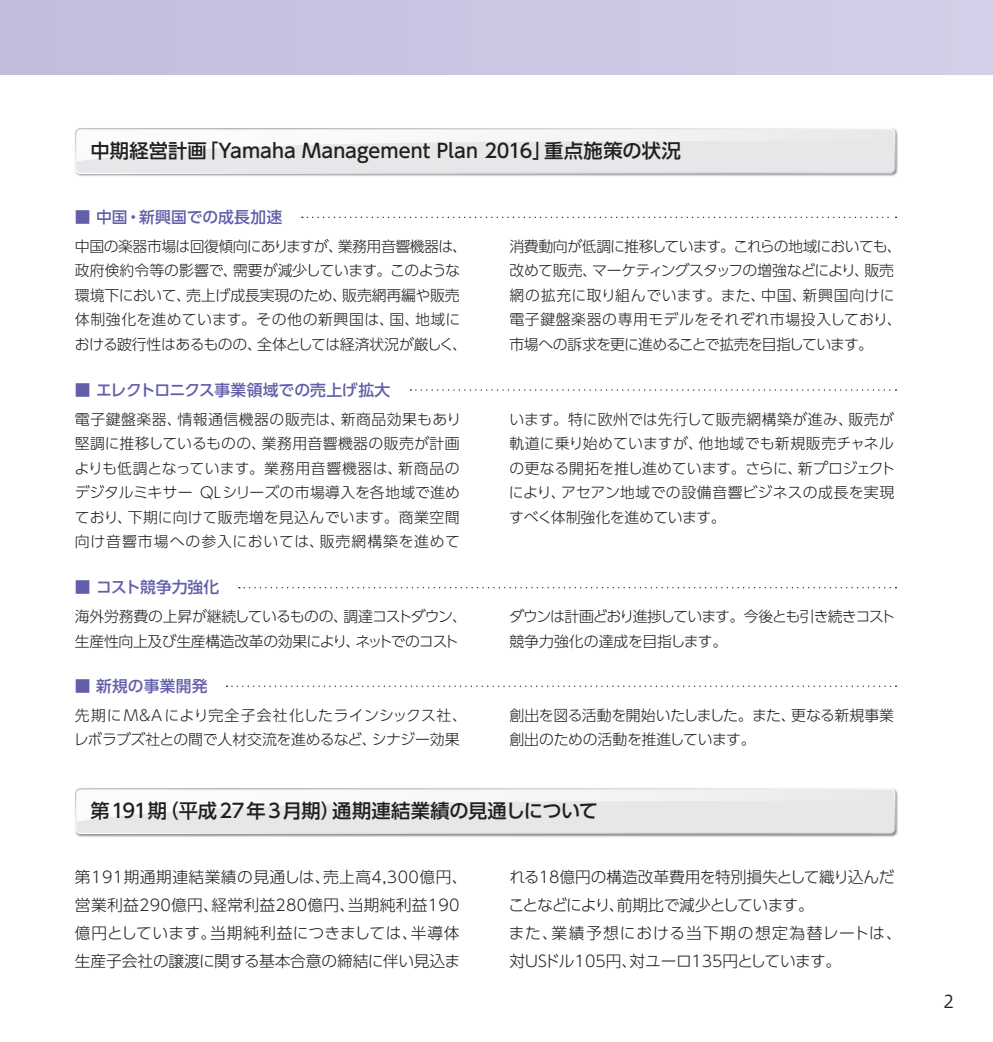
<style>
.page{position:relative;width:993px;height:1042px;background:#fff}
.page>*{position:absolute;margin:0;border:0;box-sizing:border-box;transform-origin:0 0}
.t1{font:500 19.25px "UD Shin Go Pro";color:#231f20}
.t2{font:17.5px "Hiragino UD Sans F Std N W3";color:#231f20}
.t3{font:300 15.75px/28px "UD Shin Go Pro";color:#231f20}
.t4{font:500 15.75px "UD Shin Go Pro";letter-spacing:.005em;color:#625ea9}
.t5{font:500 15.75px "UD Shin Go Pro";letter-spacing:-.025em;color:#625ea9}
.t6{font:300 14.88px/24.5px "UD Shin Go Pro";letter-spacing:-.02em;color:#231f20}
.t7{font:300 14.88px/24.5px "UD Shin Go Pro";color:#231f20}
.t8{font:300 14.88px/24.5px "UD Shin Go Pro";letter-spacing:-.05em;color:#231f20}
</style>
<div class="page">
<div style="left:0;top:0;width:992px;height:75px;background:#cbc6e2"></div>
<img style="left:76px;top:789px;width:822px;height:48px">
<svg style="left:75px;top:788px;width:820px;height:46px"></svg>
<img style="left:77px;top:129px;width:821px;height:47px">
<svg style="left:75px;top:128px;width:820px;height:46px"></svg>
<svg style="left:302px;top:217px;width:594px;height:1px"></svg>
<svg style="left:410px;top:389px;width:486px;height:2px"></svg>
<svg style="left:239px;top:587px;width:657px;height:1px"></svg>
<svg style="left:226px;top:685px;width:670px;height:2px"></svg>
<p class="t1" style="left:90px;top:135px;width:591px">中期経営計画「Yamaha Management Plan 2016」重点施策の状況</p>
<p class="t4" style="left:75px;top:204px;width:209px">■ 中国・新興国での成長加速</p>
<p class="t6" style="left:75px;top:233px;width:393px">中国の楽器市場は回復傾向にありますが、業務用音響機器は、政府倹約令等の影響で、需要が減少しています。このような環境下において、売上げ成長実現のため、販売網再編や販売体制強化を進めています。その他の新興国は、国、地域における跛行性はあるものの、全体としては経済状況が厳しく、</p>
<p class="t6" style="left:509px;top:233px;width:393px">消費動向が低調に推移しています。これらの地域においても、改めて販売、マーケティングスタッフの増強などにより、販売網の拡充に取り組んでいます。また、中国、新興国向けに電子鍵盤楽器の専用モデルをそれぞれ市場投入しており、市場への訴求を更に進めることで拡売を目指しています。</p>
<p class="t4" style="left:75px;top:377px;width:317px">■ エレクトロニクス事業領域での売上げ拡大</p>
<p class="t6" style="left:74px;top:406px;width:388px;text-align:justify">電子鍵盤楽器、情報通信機器の販売は、新商品効果もあり堅調に推移しているものの、業務用音響機器の販売が計画よりも低調となっています。業務用音響機器は、新商品のデジタルミキサー QLシリーズの市場導入を各地域で進めており、下期に向けて販売増を見込んでいます。商業空間向け音響市場への参入においては、販売網構築を進めて</p>
<p class="t6" style="left:508px;top:406px;width:388px;text-align:justify">います。特に欧州では先行して販売網構築が進み、販売が軌道に乗り始めていますが、他地域でも新規販売チャネルの更なる開拓を推し進めています。さらに、新プロジェクトにより、アセアン地域での設備音響ビジネスの成長を実現すべく体制強化を進めています。</p>
<p class="t5" style="left:75px;top:575px;width:146px">■ コスト競争力強化</p>
<p class="t6" style="left:75px;top:604px;width:393px">海外労務費の上昇が継続しているものの、調達コストダウン、生産性向上及び生産構造改革の効果により、ネットでのコスト</p>
<p class="t8" style="left:509px;top:604px;width:387px">ダウンは計画どおり進捗しています。今後とも引き続きコスト競争力強化の達成を目指します。</p>
<p class="t4" style="left:75px;top:673px;width:134px">■ 新規の事業開発</p>
<p class="t7" style="left:74px;top:702px;width:394px">先期にM&amp;Aにより完全子会社化したラインシックス社、レボラブズ社との間で人材交流を進めるなど、シナジー効果</p>
<p class="t6" style="left:509px;top:702px;width:386px">創出を図る活動を開始いたしました。また、更なる新規事業創出のための活動を推進しています。</p>
<p class="t1" style="left:90px;top:795px;width:509px">第191期（平成27年3月期）通期連結業績の見通しについて</p>
<p class="t3" style="left:75px;top:862px;width:394px">第191期通期連結業績の見通しは、売上高4,300億円、営業利益290億円、経常利益280億円、当期純利益190億円としています。当期純利益につきましては、半導体生産子会社の譲渡に関する基本合意の締結に伴い見込ま</p>
<p class="t3" style="left:508px;top:862px;width:395px">れる18億円の構造改革費用を特別損失として織り込んだことなどにより、前期比で減少としています。<br>また、業績予想における当下期の想定為替レートは、対USドル105円、対ユーロ135円としています。</p>
<p class="t2" style="left:943px;top:988px;width:12px">2</p>
</div>
